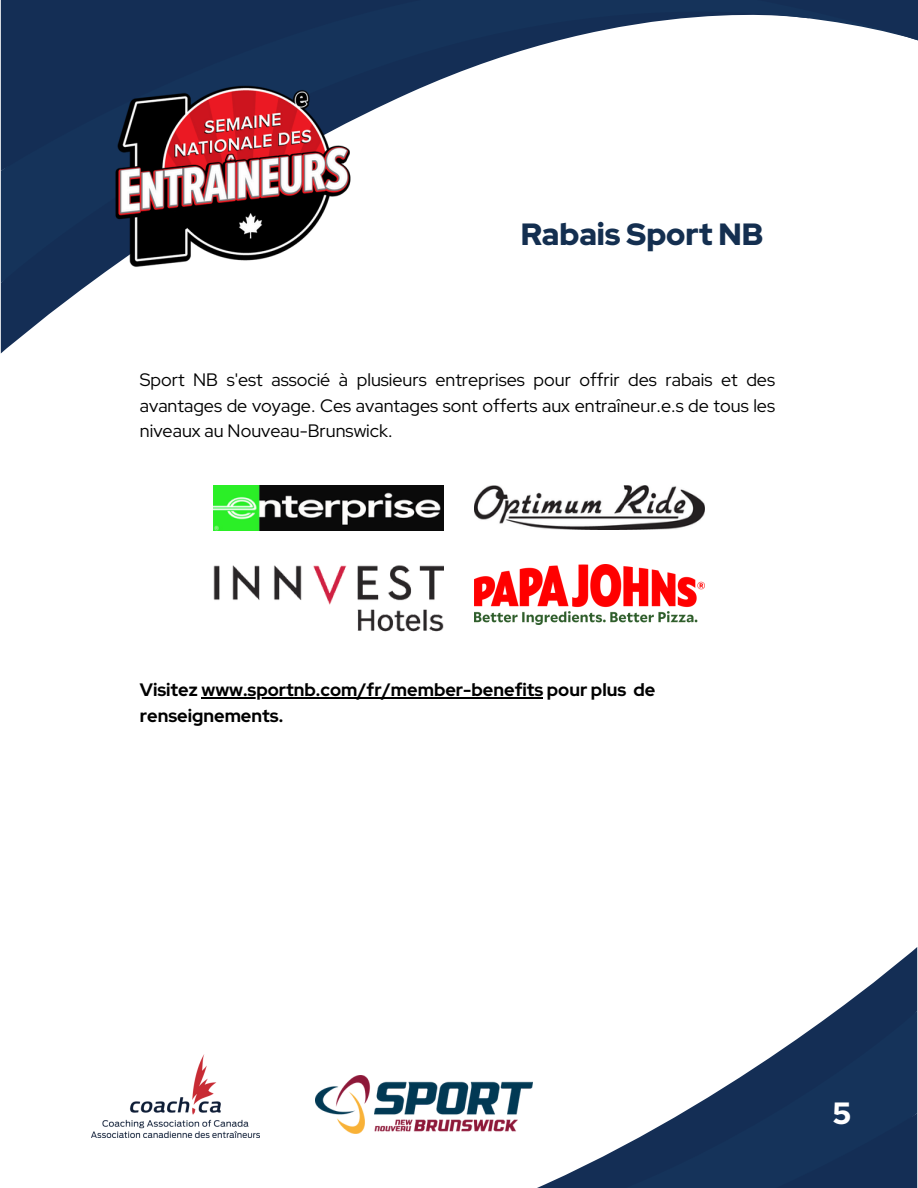
<style>
.page{position:relative;width:918px;height:1188px;background:#fff}
.page>*{position:absolute;margin:0;border:0;box-sizing:border-box;transform-origin:0 0}
.t1{font:900 30.75px "Red Hat Display";color:#142f50}
.t2{font:900 30.75px "Red Hat Display";color:#fff}
.t3{font:18px/25.8px "Red Hat Display";color:#000;text-align:justify}
.t4{font:700 18px "Red Hat Display";color:#000}
</style>
<div class="page">
<svg style="left:1px;top:283px;width:89px;height:70px"></svg>
<div style="left:1px;top:171px;width:91px;height:112px;background:#15335a"></div>
<svg style="left:1px;top:0;width:917px;height:171px"></svg>
<img style="left:92px;top:61px;width:280px;height:221px">
<svg style="left:836px;top:947px;width:81px;height:64px"></svg>
<svg style="left:130px;top:1011px;width:787px;height:102px"></svg>
<svg style="left:91px;top:1113px;width:826px;height:75px"></svg>
<hr style="left:201px;top:697px;width:342px;height:1px;background:#000">
<img style="left:213px;top:486px;width:231px;height:45px">
<img style="left:213px;top:565px;width:231px;height:67px">
<img style="left:474px;top:486px;width:231px;height:44px">
<img style="left:474px;top:564px;width:231px;height:61px">
<h2 class="t1" style="left:521px;top:214px;width:244px">Rabais Sport NB</h2>
<p class="t3" style="left:140px;top:366px;width:637px">Sport NB s'est associé à plusieurs entreprises pour offrir des rabais et des avantages de voyage. Ces avantages sont offerts aux entraîneur.e.s de tous les niveaux au Nouveau-Brunswick.</p>
<p class="t4" style="left:140px;top:678px;width:517px">Visitez www.sportnb.com/fr/member-benefits pour plus de</p>
<p class="t4" style="left:140px;top:704px;width:145px">renseignements.</p>
<p class="t2" style="left:832px;top:1093px;width:20px">5</p>
</div>
